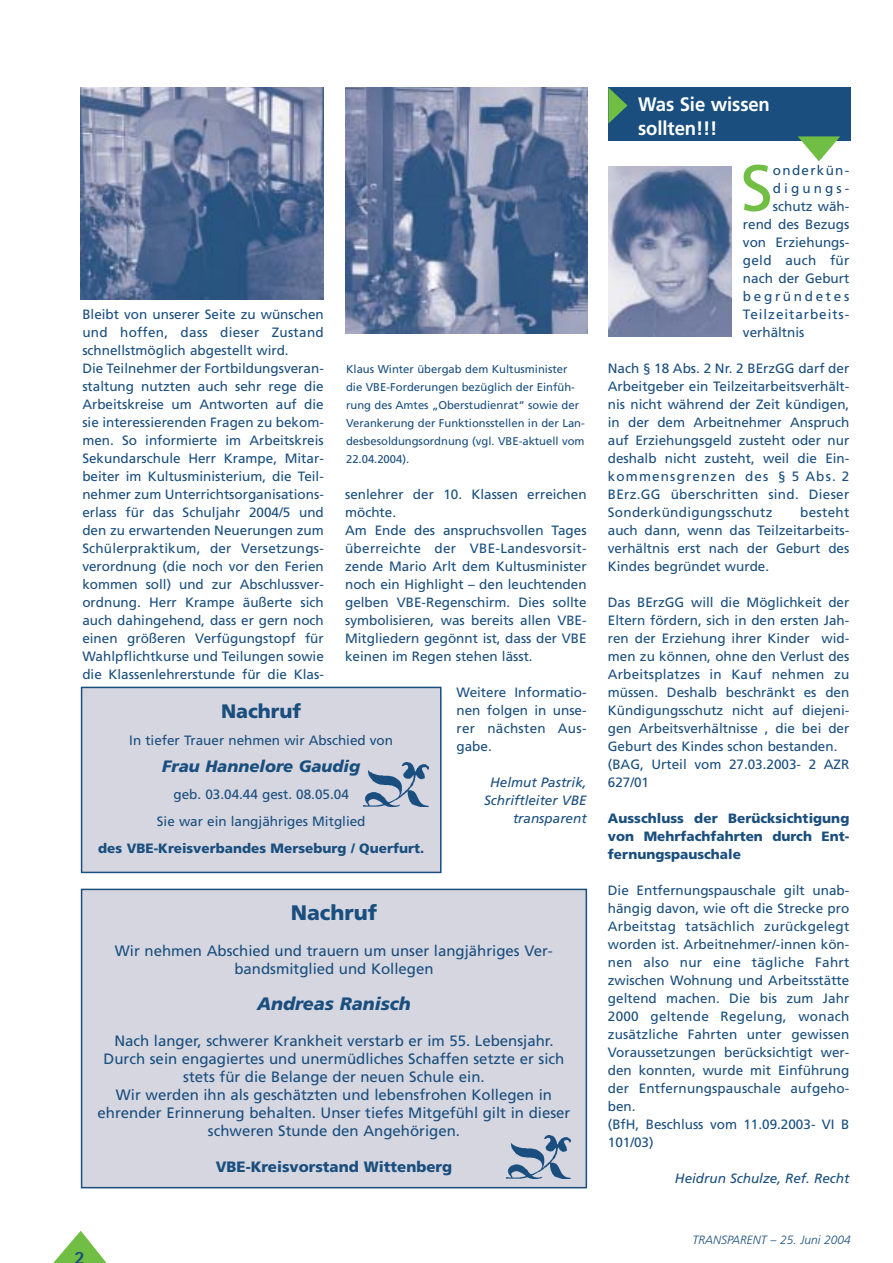
<style>
.page{position:relative;width:893px;height:1263px;background:#fff}
.page>*{position:absolute;margin:0;border:0;box-sizing:border-box;transform-origin:0 0}
.t1{font:65.1px "Frutiger";color:#70bf44}
.t2{font:900 21px "Frutiger";color:#194e7e}
.t3{font:700 19.5px/24px "Frutiger";letter-spacing:-.005em;color:#fff;scale:.95 1}
.t4{font:900 19.5px "Frutiger";color:#194e7e}
.t5{font:800 18.75px "Rotis Sans Serif";color:#194e7e}
.t6{font:italic 900 18px "Frutiger";color:#194e7e}
.t7{font:italic 900 16.5px "Frutiger";color:#194e7e}
.t8{font:15px/18px "Frutiger";color:#194e7e;text-align:center}
.t9{font:900 15px "Frutiger";color:#194e7e}
.t10{font:13.5px/18px "Frutiger";color:#194e7e}
.t11{font:900 13.5px/18px "Frutiger";color:#194e7e;text-align:justify}
.t12{font:italic 13.5px/18px "Frutiger";color:#194e7e;text-align:right}
.t13{font:13.5px "Frutiger";letter-spacing:.07em;color:#194e7e}
.t14{font:13.5px "Frutiger";letter-spacing:.02em;color:#194e7e}
.t15{font:13.5px "Frutiger";letter-spacing:.2em;color:#194e7e}
.t16{font:13.5px "Frutiger";letter-spacing:.095em;color:#194e7e}
.t17{font:13.5px "Frutiger";letter-spacing:.23em;color:#194e7e}
.t18{font:italic 300 12px "Frutiger";color:#194e7e}
.t19{font:11.25px/18px "Frutiger";color:#194e7e}
</style>
<div class="page">
<svg style="left:53px;top:1231px;width:54px;height:32px"></svg>
<div style="left:608px;top:87px;width:242px;height:54px;background:#194e7e"></div>
<svg style="left:608px;top:87px;width:19px;height:37px"></svg>
<svg style="left:798px;top:136px;width:42px;height:25px"></svg>
<img style="left:345px;top:87px;width:242px;height:246px">
<img style="left:81px;top:87px;width:242px;height:212px">
<img style="left:608px;top:167px;width:123px;height:169px">
<div style="left:82px;top:889px;width:504px;height:299px;background:#d5d6e0"></div>
<div style="left:81px;top:889px;width:506px;height:299px;border:2px solid #194e7e"></div>
<img style="left:506px;top:1135px;width:65px;height:44px">
<div style="left:82px;top:687px;width:359px;height:185px;background:#d5d6e0"></div>
<div style="left:81px;top:687px;width:360px;height:186px;border:2px solid #194e7e"></div>
<img style="left:363px;top:762px;width:65px;height:44px">
<p class="t10" style="left:82px;top:306px;width:243px">Bleibt von unserer Seite zu wünschen und hoffen, dass dieser Zustand schnellstmöglich abgestellt wird.<br>Die Teilnehmer der Fortbildungsveran&shy;staltung nutzten auch sehr rege die Arbeitskreise um Antworten auf die sie interessierenden Fragen zu bekom&shy;men. So informierte im Arbeitskreis Sekundarschule Herr Krampe, Mitar&shy;beiter im Kultusministerium, die Teil&shy;nehmer zum Unterrichtsorganisations&shy;erlass für das Schuljahr 2004/5 und den zu erwartenden Neuerungen zum Schülerpraktikum, der Versetzungs&shy;verordnung (die noch vor den Ferien kommen soll) und zur Abschlussver&shy;ordnung. Herr Krampe äußerte sich auch dahingehend, dass er gern noch einen größeren Verfügungstopf für Wahlpflichtkurse und Teilungen sowie die Klassenlehrerstunde für die Klas-</p>
<p class="t19" style="left:346px;top:361px;width:240px">Klaus Winter übergab dem Kultusminister die VBE-Forderungen bezüglich der Einfüh&shy;rung des Amtes „Oberstudienrat“ sowie der Verankerung der Funktionsstellen in der Lan&shy;desbesoldungsordnung (vgl. VBE-aktuell vom 22.04.2004).</p>
<p class="t10" style="left:345px;top:486px;width:243px">senlehrer der 10. Klassen erreichen möchte.<br>Am Ende des anspruchsvollen Tages überreichte der VBE-Landesvorsit&shy;zende Mario Arlt dem Kultusminister noch ein Highlight – den leuchtenden gelben VBE-Regenschirm. Dies sollte symbolisieren, was bereits allen VBE-Mitgliedern gegönnt ist, dass der VBE keinen im Regen stehen lässt.</p>
<p class="t10" style="left:456px;top:684px;width:131px;text-align:justify">Weitere Informatio&shy;nen folgen in unse&shy;rer nächsten Aus&shy;gabe.</p>
<p class="t12" style="left:484px;top:774px;width:104px">Helmut Pastrik,<br>Schriftleiter VBE transparent</p>
<h3 class="t4" style="left:221px;top:703px;width:82px">Nachruf</h3>
<p class="t10" style="left:129px;top:732px;width:265px">In tiefer Trauer nehmen wir Abschied von</p>
<p class="t7" style="left:162px;top:760px;width:199px">Frau Hannelore Gaudig</p>
<p class="t10" style="left:157px;top:782px;width:210px;line-height:27px;text-align:center">geb. 03.04.44 gest. 08.05.04<br>Sie war ein langjähriges Mitglied</p>
<p class="t11" style="left:98px;top:840px;width:327px">des VBE-Kreisverbandes Merseburg / Querfurt.</p>
<h2 class="t2" style="left:291px;top:904px;width:88px">Nachruf</h2>
<p class="t8" style="left:115px;top:943px;width:439px">Wir nehmen Abschied und trauern um unser langjähriges Ver&shy;bandsmitglied und Kollegen</p>
<h3 class="t6" style="left:257px;top:996px;width:155px">Andreas Ranisch</h3>
<p class="t8" style="left:98px;top:1033px;width:474px">Nach langer, schwerer Krankheit verstarb er im 55. Lebensjahr.<br>Durch sein engagiertes und unermüdliches Schaffen setzte er sich stets für die Belange der neuen Schule ein.<br>Wir werden ihn als geschätzten und lebensfrohen Kollegen in ehrender Erinnerung behalten. Unser tiefes Mitgefühl gilt in dieser schweren Stunde den Angehörigen.</p>
<p class="t9" style="left:216px;top:1161px;width:238px">VBE-Kreisvorstand Wittenberg</p>
<h3 class="t5" style="left:74px;top:1251px;width:12px">2</h3>
<h3 class="t3" style="left:638px;top:94px;width:140px">Was Sie wissen sollten!!!</h3>
<h1 class="t1" style="left:740px;top:162px;width:34px">S</h1>
<p class="t16" style="left:773px;top:165px;width:78px">onderkün-</p>
<p class="t17" style="left:773px;top:183px;width:78px">digungs-</p>
<p class="t10" style="left:773px;top:198px;width:78px">schutz wäh-</p>
<p class="t10" style="left:743px;top:216px;width:108px">rend des Bezugs</p>
<p class="t10" style="left:743px;top:234px;width:108px">von Erziehungs-</p>
<p class="t14" style="left:743px;top:255px;width:108px">geld auch für</p>
<p class="t10" style="left:743px;top:270px;width:108px">nach der Geburt</p>
<p class="t15" style="left:743px;top:291px;width:108px">begründetes</p>
<p class="t13" style="left:743px;top:309px;width:108px">Teilzeitarbeits-</p>
<p class="t10" style="left:743px;top:324px;width:63px">verhältnis</p>
<p class="t10" style="left:608px;top:360px;width:243px;text-align:justify">Nach § 18 Abs. 2 Nr. 2 BErzGG darf der Arbeitgeber ein Teilzeitarbeitsverhält&shy;nis nicht während der Zeit kündigen, in der dem Arbeitnehmer Anspruch auf Erziehungsgeld zusteht oder nur deshalb nicht zusteht, weil die Ein&shy;kommensgrenzen des § 5 Abs. 2<br>BErz.GG überschritten sind. Dieser Sonderkündigungsschutz</p>
<p class="t10" style="left:608px;top:504px;width:243px;text-align:justify;text-indent:192px">besteht auch dann, wenn das Teilzeitarbeits&shy;verhältnis erst nach der Geburt des Kindes begründet wurde.</p>
<p class="t10" style="left:608px;top:594px;width:243px">Das BErzGG will die Möglichkeit der Eltern fördern, sich in den ersten Jah&shy;ren der Erziehung ihrer Kinder wid&shy;men zu können, ohne den Verlust des Arbeitsplatzes in Kauf nehmen zu müssen. Deshalb beschränkt es den Kündigungsschutz nicht auf diejeni&shy;gen Arbeitsverhältnisse , die bei der Geburt des Kindes schon bestanden. (BAG, Urteil vom 27.03.2003- 2 AZR 627/01</p>
<p class="t11" style="left:608px;top:810px;width:243px">Ausschluss der Berücksichtigung von Mehrfachfahrten durch Ent&shy;fernungspauschale</p>
<p class="t10" style="left:608px;top:882px;width:243px">Die Entfernungspauschale gilt unab&shy;hängig davon, wie oft die Strecke pro<br>Arbeitstag tatsächlich zurückgelegt worden ist. Arbeitnehmer/-innen kön&shy;nen also nur eine tägliche Fahrt zwischen Wohnung und Arbeitsstätte geltend machen. Die bis zum Jahr<br>2000 geltende Regelung, wonach zusätzliche Fahrten unter gewissen<br>Voraussetzungen berücksichtigt wer&shy;den konnten, wurde mit Einführung der Entfernungspauschale aufgeho&shy;ben.<br>(BfH, Beschluss vom 11.09.2003- VI B<br>101/03)</p>
<p class="t12" style="left:675px;top:1170px;width:176px">Heidrun Schulze, Ref. Recht</p>
<p class="t18" style="left:692px;top:1235px;width:160px">TRANSPARENT – 25. Juni 2004</p>
</div>
